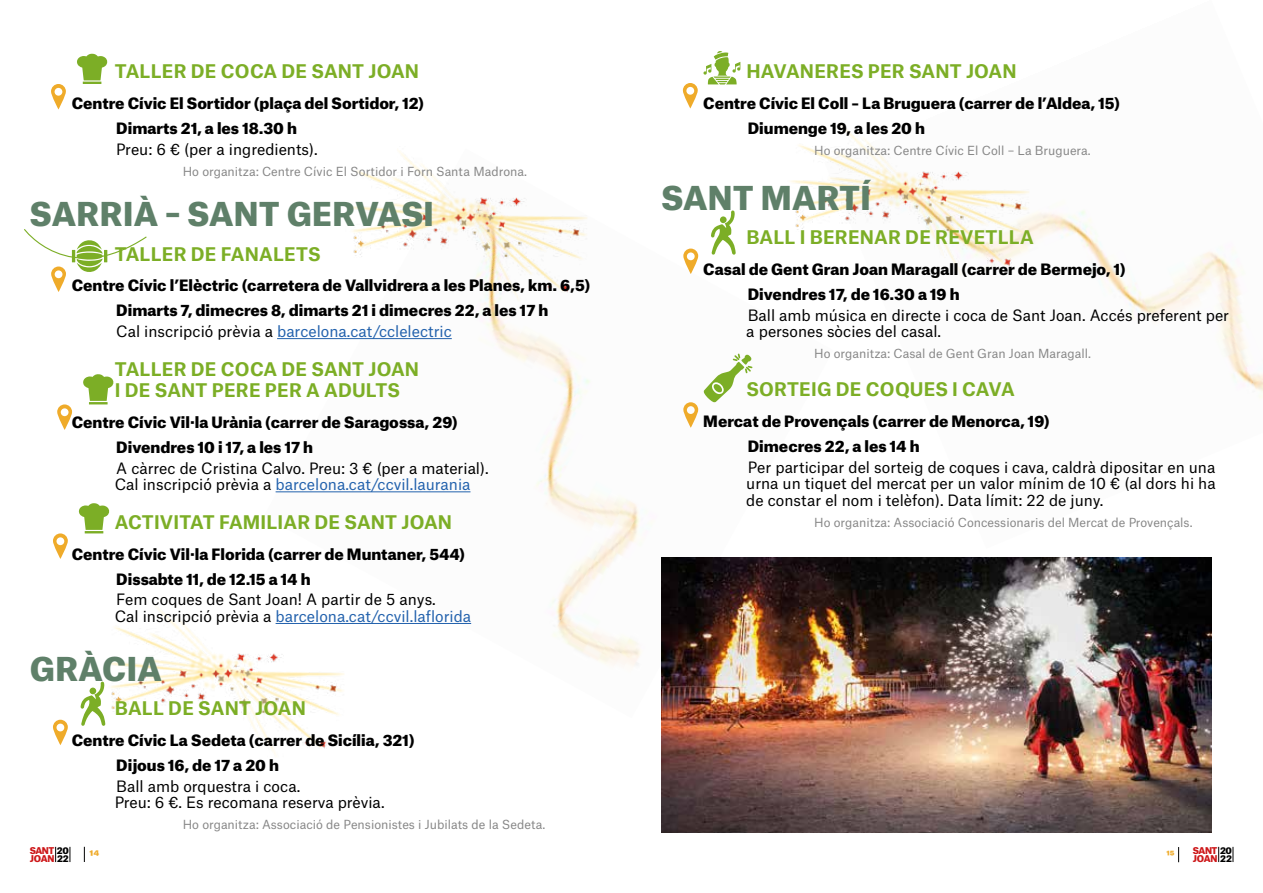
<style>
.page{position:relative;width:1263px;height:893px;background:#fff}
.page>*{position:absolute;margin:0;border:0;box-sizing:border-box;transform-origin:0 0}
.t1{font:900 31.5px "Atlas Grotesk";letter-spacing:.01em;color:#5f8069}
.t2{font:700 18px/21.6px "Atlas Grotesk";letter-spacing:.01em;color:#7cae26}
.t3{font:900 15px/25px "Atlas Grotesk";color:#000}
.t4{font:15px/16.5px "Atlas Grotesk";color:#000}
.t5{font:15px "Atlas Grotesk";color:#2362ad}
.t6{font:900 12.6px "Atlas Grotesk";color:#efab2a}
.t7{font:12px "Atlas Grotesk";color:#878787}
.t8{font:900 10.8px "Atlas Grotesk";color:#efab2a}
.t9{font:900 9px/8.4px "Atlas Grotesk";letter-spacing:-.05em;color:#cd1719}
.s1{color:#000}
.s2{color:#2362ad}
</style>
<div class="page">
<svg style="left:1233px;top:847px;width:1px;height:15px"></svg>
<svg style="left:1218px;top:847px;width:1px;height:15px"></svg>
<svg style="left:1178px;top:847px;width:1px;height:15px"></svg>
<img style="left:275px;top:248px;width:441px;height:419px">
<img style="left:293px;top:151px;width:328px;height:282px">
<img style="left:55px;top:602px;width:324px;height:261px">
<hr style="left:277px;top:338px;width:175px;height:1px;background:#2362ad">
<hr style="left:276px;top:491px;width:194px;height:1px;background:#2362ad">
<hr style="left:276px;top:623px;width:195px;height:1px;background:#2362ad">
<svg style="left:24px;top:229px;width:123px;height:63px"></svg>
<svg style="left:51px;top:84px;width:15px;height:25px"></svg>
<svg style="left:77px;top:53px;width:31px;height:31px"></svg>
<svg style="left:57px;top:404px;width:15px;height:26px"></svg>
<svg style="left:83px;top:374px;width:31px;height:30px"></svg>
<svg style="left:53px;top:533px;width:15px;height:26px"></svg>
<svg style="left:78px;top:503px;width:32px;height:30px"></svg>
<svg style="left:53px;top:720px;width:15px;height:25px"></svg>
<svg style="left:80px;top:681px;width:25px;height:45px"></svg>
<img style="left:1063px;top:210px;width:200px;height:189px">
<img style="left:738px;top:125px;width:325px;height:243px">
<img style="left:661px;top:557px;width:551px;height:275px">
<svg style="left:683px;top:249px;width:15px;height:25px"></svg>
<svg style="left:711px;top:210px;width:25px;height:45px"></svg>
<div style="left:720px;top:216px;width:7px;height:7px;background:#7cae26;border-radius:50%"></div>
<svg style="left:683px;top:51px;width:57px;height:57px"></svg>
<svg style="left:683px;top:402px;width:15px;height:26px"></svg>
<svg style="left:704px;top:354px;width:48px;height:48px"></svg>
<p class="t2" style="left:115px;top:59px;width:306px">TALLER DE COCA DE SANT JOAN</p>
<p class="t3" style="left:116px;top:89px;width:309px;text-indent:-45px">Centre Cívic El Sortidor (plaça del Sortidor, 12)<br>Dimarts 21, a les 18.30 h</p>
<p class="t4" style="left:116px;top:139px;width:203px">Preu: 6 € (per a ingredients).</p>
<p class="t7" style="left:183px;top:161px;width:346px">Ho organitza: Centre Cívic El Sortidor i Forn Santa Madrona.</p>
<h1 class="t1" style="left:30px;top:188px;width:405px">SARRIÀ – SANT GERVASI</h1>
<p class="t2" style="left:115px;top:241px;width:207px">TALLER DE FANALETS</p>
<p class="t3" style="left:72px;top:272px;width:520px;text-align:center">Centre Cívic l’Elèctric (carretera de Vallvidrera a les Planes, km. 6,5)<br>Dimarts 7, dimecres 8, dimarts 21 i dimecres 22, a les 17 h</p>
<p class="t5" style="left:116px;top:319px;width:337px"><span class="s1">Cal inscripció prèvia a</span> barcelona.cat/cclelectric</p>
<p class="t2" style="left:115px;top:356px;width:306px">TALLER DE COCA DE SANT JOAN<br>I DE SANT PERE PER A ADULTS</p>
<p class="t3" style="left:116px;top:408px;width:343px;text-indent:-45px">Centre Cívic Vil·la Urània (carrer de Saragossa, 29)<br>Divendres 10 i 17, a les 17 h</p>
<p class="t4" style="left:115px;top:458px;width:375px">A càrrec de Cristina Calvo. Preu: 3 € (per a material).<br>Cal inscripció prèvia a <span class="s2">barcelona.cat/ccvil.laurania</span></p>
<p class="t2" style="left:115px;top:509px;width:339px">ACTIVITAT FAMILIAR DE SANT JOAN</p>
<p class="t3" style="left:116px;top:540px;width:350px;text-indent:-45px">Centre Cívic Vil·la Florida (carrer de Muntaner, 544)<br>Dissabte 11, de 12.15 a 14 h</p>
<p class="t4" style="left:115px;top:590px;width:358px">Fem coques de Sant Joan! A partir de 5 anys.<br>Cal inscripció prèvia a <span class="s2">barcelona.cat/ccvil.laflorida</span></p>
<h1 class="t1" style="left:30px;top:643px;width:133px">GRÀCIA</h1>
<p class="t2" style="left:115px;top:696px;width:193px">BALL DE SANT JOAN</p>
<p class="t3" style="left:116px;top:726px;width:300px;text-indent:-45px">Centre Cívic La Sedeta (carrer de Sicília, 321)<br>Dijous 16, de 17 a 20 h</p>
<p class="t4" style="left:115px;top:776px;width:271px">Ball amb orquestra i coca.<br>Preu: 6 €. Es recomana reserva prèvia.</p>
<p class="t7" style="left:183px;top:815px;width:364px">Ho organitza: Associació de Pensionistes i Jubilats de la Sedeta.</p>
<p class="t2" style="left:746px;top:59px;width:272px">HAVANERES PER SANT JOAN</p>
<p class="t3" style="left:748px;top:89px;width:374px;text-indent:-45px">Centre Cívic El Coll – La Bruguera (carrer de l’Aldea, 15)<br>Diumenge 19, a les 20 h</p>
<p class="t7" style="left:814px;top:141px;width:278px">Ho organitza: Centre Cívic El Coll – La Bruguera.</p>
<h1 class="t1" style="left:661px;top:172px;width:211px">SANT MARTÍ</h1>
<p class="t2" style="left:746px;top:225px;width:289px">BALL I BERENAR DE REVETLLA</p>
<p class="t3" style="left:748px;top:255px;width:379px;text-indent:-45px">Casal de Gent Gran Joan Maragall (carrer de Bermejo, 1)<br>Divendres 17, de 16.30 a 19 h</p>
<p class="t4" style="left:746px;top:305px;width:484px">Ball amb música en directe i coca de Sant Joan. Accés preferent per a persones sòcies del casal.</p>
<p class="t7" style="left:814px;top:344px;width:278px">Ho organitza: Casal de Gent Gran Joan Maragall.</p>
<p class="t2" style="left:746px;top:377px;width:270px">SORTEIG DE COQUES I CAVA</p>
<p class="t3" style="left:748px;top:407px;width:303px;text-indent:-45px">Mercat de Provençals (carrer de Menorca, 19)<br>Dimecres 22, a les 14 h</p>
<p class="t4" style="left:746px;top:457px;width:471px;text-align:justify">Per participar del sorteig de coques i cava, caldrà dipositar en una urna un tiquet del mercat per un valor mínim de 10 € (al dors hi ha de constar el nom i telèfon). Data límit: 22 de juny.</p>
<p class="t7" style="left:814px;top:512px;width:380px">Ho organitza: Associació Concessionaris del Mercat de Provençals.</p>
<p class="t9" style="left:30px;top:845px;width:41px">SANT <span class="s1">20<br></span>JOAN <span class="s1">22</span></p>
<p class="t6" style="left:90px;top:844px;width:11px">14</p>
<p class="t9" style="left:1193px;top:845px;width:41px">SANT <span class="s1">20<br></span>JOAN <span class="s1">22</span></p>
<p class="t8" style="left:1166px;top:846px;width:10px">15</p>
</div>
